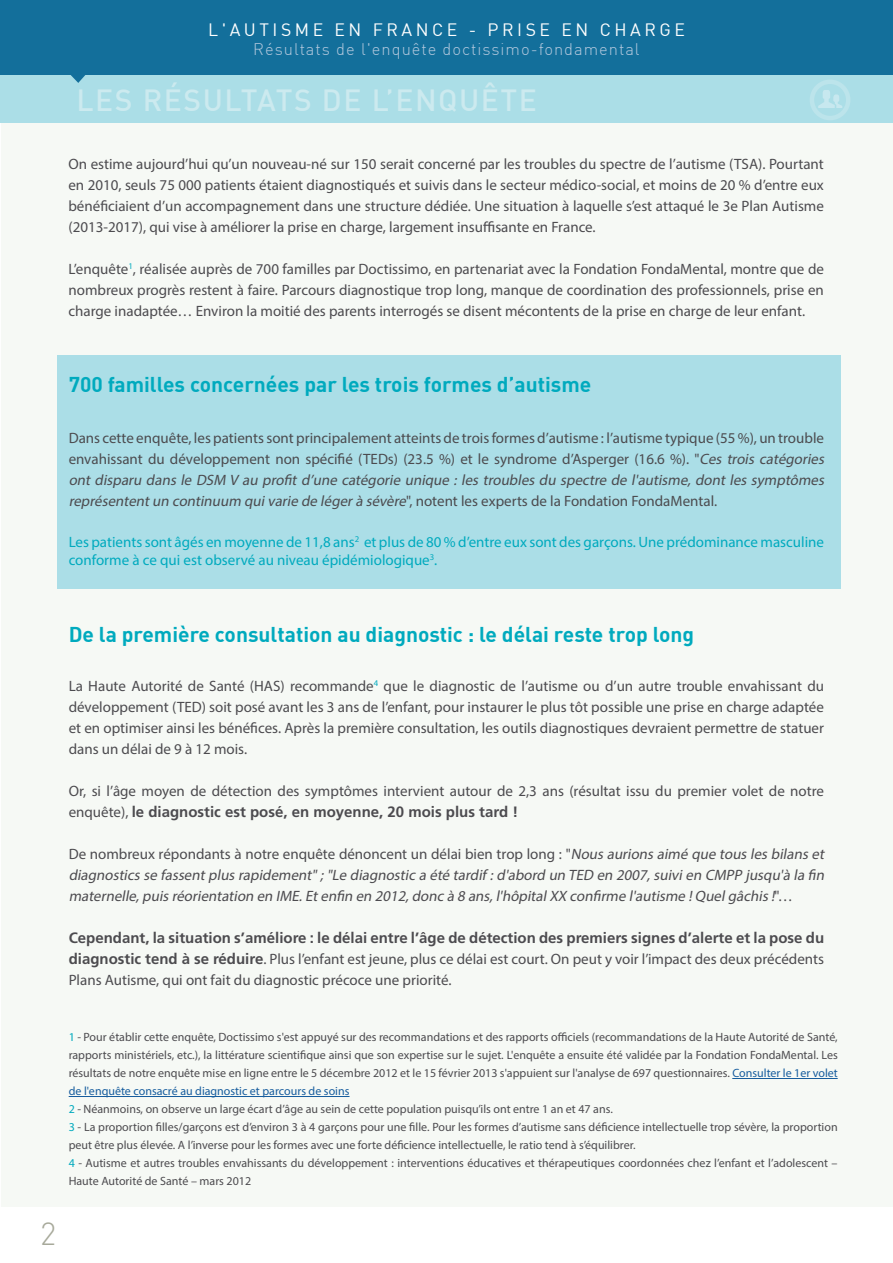
<style>
.page{position:relative;width:893px;height:1263px;background:#fff}
.page>*{position:absolute;margin:0;border:0;box-sizing:border-box;transform-origin:0 0}
.t1{font:300 31.5px "DIN";color:#a7a99a}
.t2{font:500 30px "DIN";letter-spacing:.05em;color:#cceaef}
.t3{font:700 21px "DIN";color:#00aabe}
.t4{font:17.55px "DIN";letter-spacing:.2em;color:#fff}
.t5{font:300 16.5px "DIN";letter-spacing:.06em;color:#b2c8dd}
.t6{font:15px/21px "Myriad Pro";color:#4c4b4f;text-align:justify}
.t7{font:italic 15px/21px "Myriad Pro";color:#4c4b4f;text-align:justify}
.t8{font:700 15px "Frutiger LT Std";color:#4c4b4f}
.t9{font:15px/18px "Myriad Pro";color:#00aabe}
.t10{font:12px/18px "Myriad Pro";color:#4c4b4f}
.s1{font-style:italic}
.s2{font-family:"Myriad Pro";font-weight:400}
.s3{font-style:normal}
.s4{font-family:"Frutiger LT Std";font-weight:700}
.s5{color:#00aabe}
.s6{color:#175d9e}
</style>
<div class="page">
<div style="left:0;top:43px;width:893px;height:80px;background:#abdee7"></div>
<div style="left:0;top:0;width:893px;height:74px;background:#136f9b"></div>
<svg style="left:69px;top:74px;width:18px;height:9px"></svg>
<svg style="left:818px;top:90px;width:24px;height:18px"></svg>
<div style="left:810px;top:80px;width:40px;height:40px;border:4px solid #bce4eb;border-radius:50%"></div>
<div style="left:57px;top:355px;width:783px;height:234px;background:#abdee7"></div>
<hr style="left:732px;top:1078px;width:106px;height:1px;background:#175d9e">
<hr style="left:69px;top:1096px;width:281px;height:1px;background:#175d9e">
<p class="t4" style="left:208px;top:19px;width:478px">L'AUTISME EN FRANCE - PRISE EN CHARGE</p>
<p class="t5" style="left:253px;top:39px;width:388px">Résultats de l'enquête doctissimo-fondamental</p>
<h2 class="t2" style="left:77px;top:81px;width:462px">LES RÉSULTATS DE L’ENQUÊTE</h2>
<p class="t6" style="left:68px;top:153px;width:757px">On estime aujourd’hui qu’un nouveau-né sur 150 serait concerné par les troubles du spectre de l’autisme (TSA). Pourtant en 2010, seuls 75 000 patients étaient diagnostiqués et suivis dans le secteur médico-social, et moins de 20 % d’entre eux bénéficiaient d’un accompagnement dans une structure dédiée. Une situation à laquelle s’est attaqué le 3e Plan Autisme (2013-2017), qui vise à améliorer la prise en charge, largement insuffisante en France.</p>
<p class="t6" style="left:68px;top:258px;width:757px">L’enquête<sup>1</sup>, réalisée auprès de 700 familles par Doctissimo, en partenariat avec la Fondation FondaMental, montre que de nombreux progrès restent à faire. Parcours diagnostique trop long, manque de coordination des professionnels, prise en charge inadaptée… Environ la moitié des parents interrogés se disent mécontents de la prise en charge de leur enfant.</p>
<h3 class="t3" style="left:69px;top:371px;width:524px">700 familles concernées par les trois formes d’autisme</h3>
<p class="t6" style="left:69px;top:427px;width:760px;text-align:left">Dans cette enquête, les patients sont principalement atteints de trois formes d’autisme : l’autisme typique (55 %), un trouble envahissant du développement non spécifié (TEDs) (23.5 %) et le syndrome d’Asperger (16.6 %). "<span class="s1">Ces trois catégories ont disparu dans le DSM V au profit d’une catégorie unique : les troubles du spectre de l'autisme, dont les symptômes représententun continuum quivarie de légerà sévère</span>", n ote n t l es expe rts d e l a Fo n d at i o n Fo n d a M e n ta l .</p>
<p class="t9" style="left:69px;top:532px;width:757px">Les patients sont âgés en moyenne de 11,8 ans<sup>2</sup> et plus de 80 % d’entre eux sont des garçons. Une prédominance masculine conforme à ce qui est observé au niveau épidémiologique<sup>3</sup>.</p>
<h3 class="t3" style="left:69px;top:621px;width:627px">De la première consultation au diagnostic : le délai reste trop long</h3>
<p class="t6" style="left:69px;top:675px;width:757px">La Haute Autorité de Santé (HAS) recommande<sup>4</sup> que le diagnostic de l’autisme ou d’un autre trouble envahissant du développement (TED) soit posé avant les 3 ans de l’enfant, pour instaurer le plus tôt possible une prise en charge adaptée et en optimiser ainsi les bénéfices. Après la première consultation, les outils diagnostiques devraient permettre de statuer dans un délai de 9 à 12 mois.</p>
<p class="t6" style="left:69px;top:780px;width:757px">Or, si l’âge moyen de détection des symptômes intervient autour de 2,3 ans (résultat issu du premier volet de notre</p>
<p class="t8" style="left:69px;top:802px;width:451px"><span class="s2">enquête),</span> le diagnostic est posé, en moyenne, 20 mois plus tard !</p>
<p class="t7" style="left:69px;top:843px;width:760px"><span class="s3">De nombreux répondants à notre enquête dénoncent un délai bien trop long : "</span>Nous aurions aimé que tous les bilans et diagnostics se fassentplus rapidement";"Le diagnostic a été tardif :d'abord un TED en 2007,suivien CMPP jusqu'à la fin maternelle,puis réorientation en IME.Etenfin en 2012,donc à 8 ans,l'hôpitalXX confirme l'autisme !Quelgâchis !<span class="s3">"…</span></p>
<p class="t8" style="left:69px;top:928px;width:757px">Cependant, la situation s’améliore : le délai entre l’âge de détection des premiers signes d’alerte et la pose du</p>
<p class="t6" style="left:69px;top:948px;width:757px"><span class="s4">diagnostic tend à se réduire</span>. Plus l’enfant est jeune, plus ce délai est court. On peut y voir l’impact des deux précédents<br>Plans Autisme, qui ont fait du diagnostic précoce une priorité.</p>
<p class="t10" style="left:69px;top:1028px;width:771px"><span class="s5">1</span> - Pour établir cette enquête, Doctissimo s'est appuyé sur des recommandations et des rapports officiels (recommandations de la Haute Autorité de Santé, rapports ministériels, etc.), la littérature scientifique ainsi que son expertise sur le sujet. L'enquête a ensuite été validée par la Fondation FondaMental. Les résultats de notre enquête mise en ligne entre le 5 décembre 2012 et le 15 février 2013 s'appuient sur l'analyse de 697 questionnaires. <span class="s6">Consulter le 1er volet de l'enquête consacré au diagnostic et parcours de soins<br></span><span class="s5">2</span> - Néanmoins, on observe un large écart d’âge au sein de cette population puisqu’ils ont entre 1 an et 47 ans.<br><span class="s5">3</span> - La proportion filles/garçons est d’environ 3 à 4 garçons pour une fille. Pour les formes d’autisme sans déficience intellectuelle trop sévère, la proportion peut être plus élevée. A l’inverse pour les formes avec une forte déficience intellectuelle, le ratio tend à s’équilibrer.<br><span class="s5">4</span> - Autisme et autres troubles envahissants du développement : interventions éducatives et thérapeutiques coordonnées chez l’enfant et l’adolescent – Haute Autorité de Santé – mars 2012</p>
<h1 class="t1" style="left:40px;top:1214px;width:18px">2</h1>
</div>
